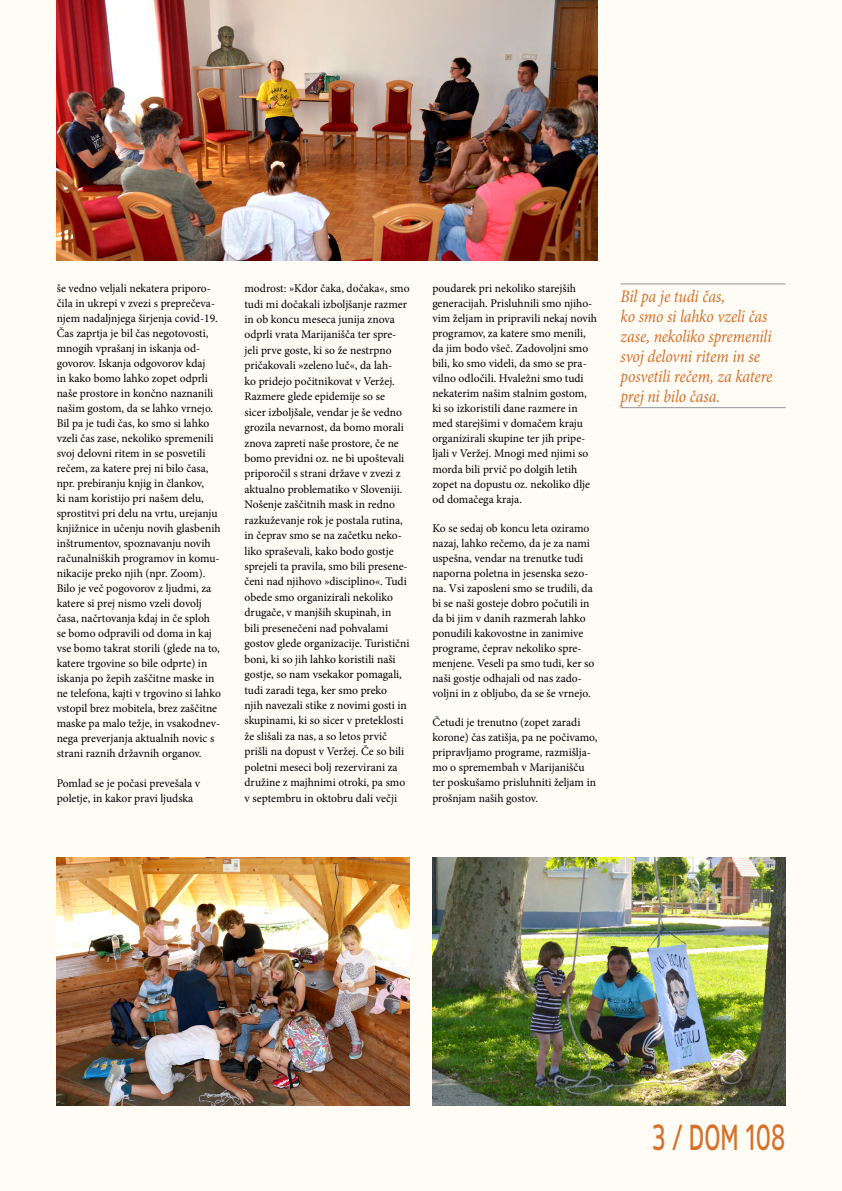
<style>
.page{position:relative;width:842px;height:1191px;background:#fffbf5}
.page>*{position:absolute;margin:0;border:0;box-sizing:border-box;transform-origin:0 0}
.t1{font:600 36px "Amsi Pro";color:#d6712a;scale:.62 1}
.t2{font:italic 17.6px/20px "Minion Pro";letter-spacing:-.005em;color:#d6712a;scale:.89 1}
.t3{font:11.8px/15px "Minion Pro";color:#000}
</style>
<div class="page">
<img style="left:57px;top:857px;width:353px;height:249px">
<img style="left:432px;top:857px;width:353px;height:249px">
<img style="left:57px;top:0;width:540px;height:261px">
<hr style="left:620px;top:407px;width:166px;height:1px;background:#939598">
<hr style="left:620px;top:283px;width:166px;height:1px;background:#939598">
<p class="t3" style="left:57px;top:281px;width:166px">še vedno veljali nekatera priporo&shy;čila in ukrepi v zvezi s preprečeva&shy;njem nadaljnjega širjenja covid-19.<br>Čas zaprtja je bil čas negotovosti, mnogih vprašanj in iskanja od&shy;govorov. Iskanja odgovorov kdaj<br>in kako bomo lahko zopet odprli naše prostore in končno naznanili našim gostom, da se lahko vrnejo.<br>Bil pa je tudi čas, ko smo si lahko vzeli čas zase, nekoliko spremenili svoj delovni ritem in se posvetili rečem, za katere prej ni bilo časa, npr. prebiranju knjig in člankov,<br>ki nam koristijo pri našem delu, sprostitvi pri delu na vrtu, urejanju knjižnice in učenju novih glasbenih inštrumentov, spoznavanju novih računalniških programov in komu&shy;nikacije preko njih (npr. Zoom).<br>Bilo je več pogovorov z ljudmi, za katere si prej nismo vzeli dovolj časa, načrtovanja kdaj in če sploh se bomo odpravili od doma in kaj vse bomo takrat storili (glede na to, katere trgovine so bile odprte) in iskanja po žepih zaščitne maske in ne telefona, kajti v trgovino si lahko vstopil brez mobitela, brez zaščitne maske pa malo težje, in vsakodnev&shy;nega preverjanja aktualnih novic s strani raznih državnih organov.</p>
<p class="t3" style="left:57px;top:775px;width:145px">Pomlad se je počasi prevešala v poletje, in kakor pravi ljudska</p>
<p class="t3" style="left:244px;top:281px;width:167px;line-height:15.4px">modrost: »Kdor čaka, dočaka«, smo tudi mi dočakali izboljšanje razmer in ob koncu meseca junija znova odprli vrata Marijanišča ter spre&shy;jeli prve goste, ki so že nestrpno pričakovali »zeleno luč«, da lah-<br>ko pridejo počitnikovat v Veržej.<br>Razmere glede epidemije so se<br>sicer izboljšale, vendar je še vedno grozila nevarnost, da bomo morali znova zapreti naše prostore, če ne bomo previdni oz. ne bi upoštevali priporočil s strani države v zvezi z aktualno problematiko v Sloveniji.<br>Nošenje zaščitnih mask in redno razkuževanje rok je postala rutina, in čeprav smo se na začetku neko&shy;liko spraševali, kako bodo gostje sprejeli ta pravila, smo bili presene&shy;čeni nad njihovo »disciplino«. Tudi obede smo organizirali nekoliko drugače, v manjših skupinah, in<br>bili presenečeni nad pohvalami gostov glede organizacije. Turistični boni, ki so jih lahko koristili naši gostje, so nam vsekakor pomagali, tudi zaradi tega, ker smo preko<br>njih navezali stike z novimi gosti in skupinami, ki so sicer v preteklosti že slišali za nas, a so letos prvič prišli na dopust v Veržej. Če so bili poletni meseci bolj rezervirani za družine z majhnimi otroki, pa smo v septembru in oktobru dali večji</p>
<p class="t3" style="left:432px;top:281px;width:166px">poudarek pri nekoliko starejših generacijah. Prisluhnili smo njiho&shy;vim željam in pripravili nekaj novih programov, za katere smo menili, da jim bodo všeč. Zadovoljni smo bili, ko smo videli, da smo se pra&shy;vilno odločili. Hvaležni smo tudi nekaterim našim stalnim gostom, ki so izkoristili dane razmere in med starejšimi v domačem kraju organizirali skupine ter jih pripe&shy;ljali v Veržej. Mnogi med njimi so morda bili prvič po dolgih letih zopet na dopustu oz. nekoliko dlje od domačega kraja.</p>
<p class="t3" style="left:432px;top:520px;width:164px">Ko se sedaj ob koncu leta oziramo nazaj, lahko rečemo, da je za nami uspešna, vendar na trenutke tudi naporna poletna in jesenska sezo&shy;na. Vsi zaposleni smo se trudili, da bi se naši gosteje dobro počutili in da bi jim v danih razmerah lahko ponudili kakovostne in zanimive programe, čeprav nekoliko spre&shy;menjene. Veseli pa smo tudi, ker so naši gostje odhajali od nas zado&shy;voljni in z obljubo, da se še vrnejo.</p>
<p class="t3" style="left:432px;top:715px;width:167px">Četudi je trenutno (zopet zaradi korone) čas zatišja, pa ne počivamo, pripravljamo programe, razmišlja&shy;mo o spremembah v Marijanišču ter poskušamo prisluhniti željam in prošnjam naših gostov.</p>
<h2 class="t2" style="left:620px;top:286px;width:172px">Bil pa je tudi čas,<br>ko smo si lahko vzeli čas zase, nekoliko spremenili svoj delovni ritem in se posvetili rečem, za katere prej ni bilo časa.</h2>
<h1 class="t1" style="left:652px;top:1112px;width:216px">3 / DOM 108</h1>
</div>
